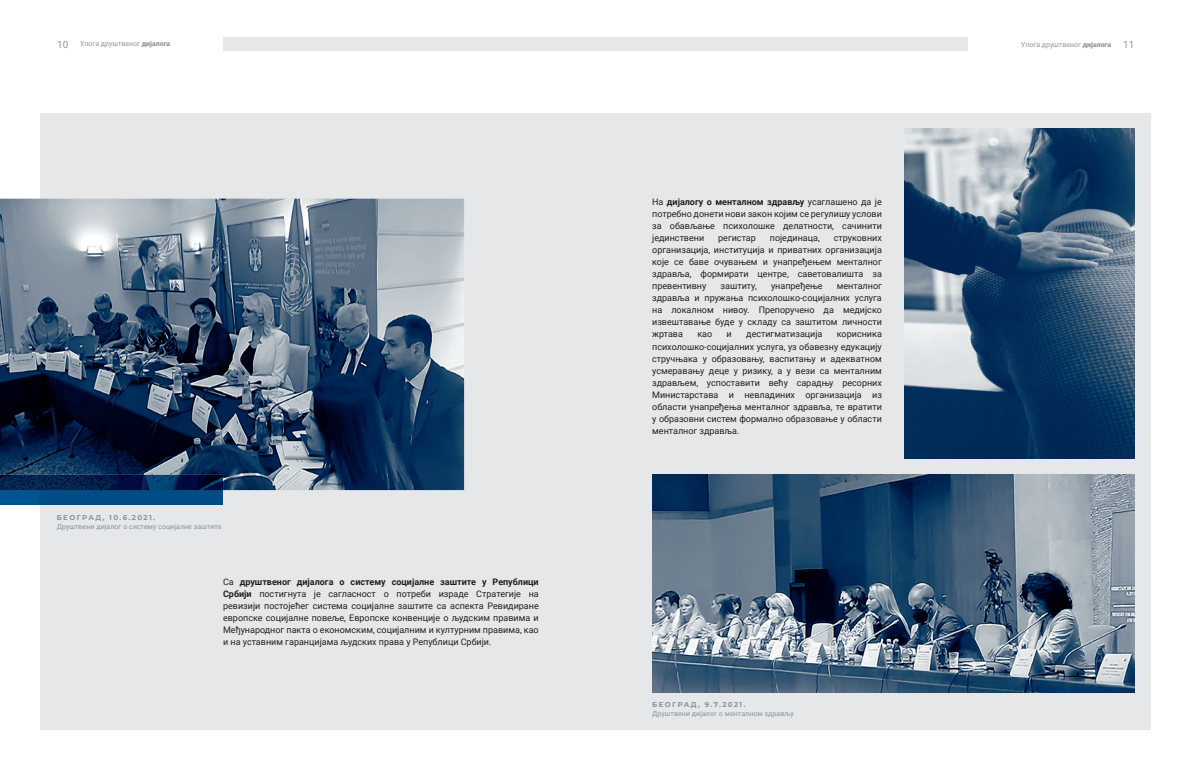
<style>
.page{position:relative;width:1191px;height:766px;background:#fff}
.page>*{position:absolute;margin:0;border:0;box-sizing:border-box;transform-origin:0 0}
.t1{font:9px/12px "Roboto";color:#231f20;text-align:justify}
.t2{font:7px "Roboto";letter-spacing:.01em;color:#8693a0}
.t3{font:7px "Roboto";color:#939598}
.t4{font:700 7px "Montserrat";letter-spacing:.2em;color:#8693a0}
.s1{font-size:10px}
.s2{font-weight:900}
.s3{font-weight:700}
</style>
<div class="page">
<div style="left:40px;top:113px;width:555px;height:616px;background:#e6e7e9"></div>
<div style="left:595px;top:113px;width:556px;height:616px;background:#e6e7e9"></div>
<div style="left:223px;top:37px;width:372px;height:13px;background:#e6e7e9"></div>
<div style="left:595px;top:37px;width:373px;height:13px;background:#e6e7e9"></div>
<img style="left:0;top:198px;width:464px;height:292px">
<div style="left:0;top:490px;width:40px;height:14px;background:#005491"></div>
<div style="left:40px;top:490px;width:183px;height:14px;background:#004c85"></div>
<img style="left:0;top:474px;width:223px;height:16px">
<img style="left:652px;top:474px;width:482px;height:218px">
<img style="left:904px;top:128px;width:230px;height:330px">
<p class="t3" style="left:57px;top:39px;width:115px"><span class="s1">10</span> Улога друштвеног <span class="s2">дијалога</span></p>
<p class="t3" style="left:1021px;top:39px;width:115px">Улога друштвеног <span class="s2">дијалога</span> <span class="s1">11</span></p>
<p class="t4" style="left:57px;top:512px;width:100px">БЕОГРАД, 10.6.2021.</p>
<p class="t2" style="left:57px;top:521px;width:166px">Друштвени дијалог о систему социјалне заштите</p>
<p class="t1" style="left:223px;top:575px;width:317px">Са <span class="s3">друштвеног дијалога о систему социјалне заштите у Републици Србији</span> постигнута је сагласност о потреби израде Стратегије на ревизији постојећег система социјалне заштите са аспекта Ревидиране европске социјалне повеље, Европске конвенције о људским правима и Међународног пакта о економским, социјалним и културним правима, као и на уставним гаранцијама људских права у Републици Србији.</p>
<p class="t1" style="left:652px;top:196px;width:231px">На <span class="s3">дијалогу о менталном здрављу</span> усаглашено да је потребно донети нови закон којим се регулишу услови за обављање психолошке делатности, сачинити јединствени</p>
<p class="t1" style="left:718px;top:232px;width:39px">регистар</p>
<p class="t1" style="left:770px;top:232px;width:51px">појединаца,</p>
<p class="t1" style="left:652px;top:232px;width:231px;text-indent:181px">струковних организација, институција и приватних организација које се баве очувањем и унапређењем менталног здравља, формирати центре, саветовалишта за превентивну</p>
<p class="t1" style="left:720px;top:280px;width:38px">заштиту,</p>
<p class="t1" style="left:771px;top:280px;width:53px">унапређење</p>
<p class="t1" style="left:652px;top:280px;width:231px;text-indent:185px">менталног здравља и пружања психолошко-социјалних услуга на локалном нивоу. Препоручено да медијско извештавање буде у складу са заштитом личности жртава</p>
<p class="t1" style="left:697px;top:328px;width:16px">као</p>
<p class="t1" style="left:726px;top:328px;width:7px">и</p>
<p class="t1" style="left:746px;top:328px;width:78px">дестигматизација</p>
<p class="t1" style="left:652px;top:328px;width:231px;text-indent:185px">корисника психолошко-социјалних услуга, уз обавезну едукацију стручњака у образовању, васпитању и адекватном усмеравању деце у ризику, а у вези са менталним здрављем, успоставити већу сарадњу ресорних Министарстава и невладиних организација из области унапређења менталног здравља, те вратити у образовни систем формално образовање у области менталног здравља.</p>
<p class="t4" style="left:652px;top:699px;width:95px">БЕОГРАД, 9.7.2021.</p>
<p class="t2" style="left:652px;top:708px;width:143px">Друштвени дијалог о менталном здрављу</p>
</div>
